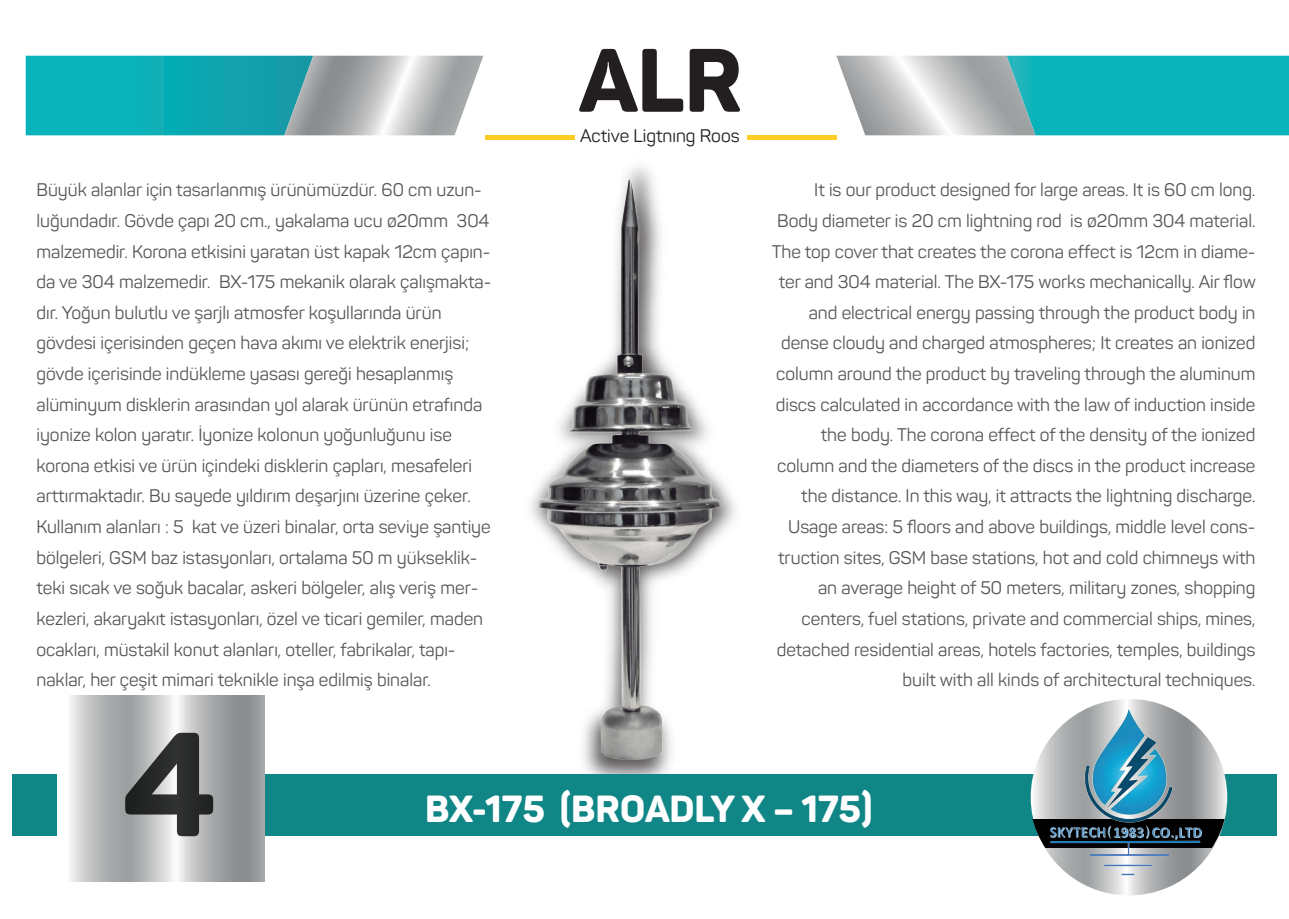
<style>
.page{position:relative;width:1289px;height:919px;background:#fff}
.page>*{position:absolute;margin:0;border:0;box-sizing:border-box;transform-origin:0 0}
.t1{font:800 145.65px "Panton";color:#323333}
.t2{font:800 88.5px "Panton";color:#231f20}
.t3{font:800 37.2px "Panton";color:#fff}
.t4{font:18px/30.6px "Panton";color:#565558}
.t5{font:18px "Panton";color:#231f20}
</style>
<div class="page">
<div style="left:262px;top:774px;width:1014px;height:62px;background:#118687"></div>
<div style="left:13px;top:774px;width:47px;height:62px;background:#118687"></div>
<svg style="left:58px;top:696px;width:206px;height:185px;background:#bbbcbd"></svg>
<svg style="left:26px;top:56px;width:457px;height:79px;background:#51b0b6"></svg>
<svg style="left:836px;top:56px;width:452px;height:79px;background:#56babe"></svg>
<div style="left:485px;top:135px;width:89px;height:5px;background:#fecd25"></div>
<div style="left:747px;top:135px;width:89px;height:5px;background:#fecd25"></div>
<img style="left:531px;top:171px;width:205px;height:603px">
<svg style="left:1030px;top:699px;width:197px;height:196px;background:#c3c6c7"></svg>
<img style="left:1032px;top:699px;width:191px;height:177px">
<h2 class="t2" style="left:577px;top:25px;width:166px">ALR</h2>
<p class="t5" style="left:580px;top:125px;width:161px">Active Ligtnıng Roos</p>
<p class="t4" style="left:36px;top:174px;width:456px">Büyük alanlar için tasarlanmış ürünümüzdür. 60 cm uzun&shy;luğundadır. Gövde çapı 20 cm., yakalama ucu ø20mm 304 malzemedir. Korona etkisini yaratan üst kapak 12cm çapın&shy;da ve 304 malzemedir. BX-175 mekanik olarak çalışmakta&shy;dır. Yoğun bulutlu ve şarjlı atmosfer koşullarında ürün gövdesi içerisinden geçen hava akımı ve elektrik enerjisi; gövde içerisinde indükleme yasası gereği hesaplanmış alüminyum disklerin arasından yol alarak ürünün etrafında iyonize kolon yaratır. İyonize kolonun yoğunluğunu ise korona etkisi ve ürün içindeki disklerin çapları, mesafeleri arttırmaktadır. Bu sayede yıldırım deşarjını üzerine çeker.<br>Kullanım alanları : 5 kat ve üzeri binalar, orta seviye şantiye bölgeleri, GSM baz istasyonları, ortalama 50 m yükseklik&shy;teki sıcak ve soğuk bacalar, askeri bölgeler, alış veriş mer&shy;kezleri, akaryakıt istasyonları, özel ve ticari gemiler, maden ocakları, müstakil konut alanları, oteller, fabrikalar, tapı&shy;naklar, her çeşit mimari teknikle inşa edilmiş binalar.</p>
<p class="t4" style="left:771px;top:174px;width:485px;text-align:right">It is our product designed for large areas. It is 60 cm long.<br>Body diameter is 20 cm lightning rod is ø20mm 304 material.<br>The top cover that creates the corona effect is 12cm in diame&shy;ter and 304 material. The BX-175 works mechanically. Air flow and electrical energy passing through the product body in dense cloudy and charged atmospheres; It creates an ionized column around the product by traveling through the aluminum discs calculated in accordance with the law of induction inside the body. The corona effect of the density of the ionized column and the diameters of the discs in the product increase the distance. In this way, it attracts the lightning discharge.<br>Usage areas: 5 floors and above buildings, middle level cons&shy;truction sites, GSM base stations, hot and cold chimneys with an average height of 50 meters, military zones, shopping centers, fuel stations, private and commercial ships, mines, detached residential areas, hotels factories, temples, buildings built with all kinds of architectural techniques.</p>
<h1 class="t1" style="left:122px;top:693px;width:95px">4</h1>
<h3 class="t3" style="left:425px;top:785px;width:448px">BX-175 (BROADLY X – 175)</h3>
</div>
